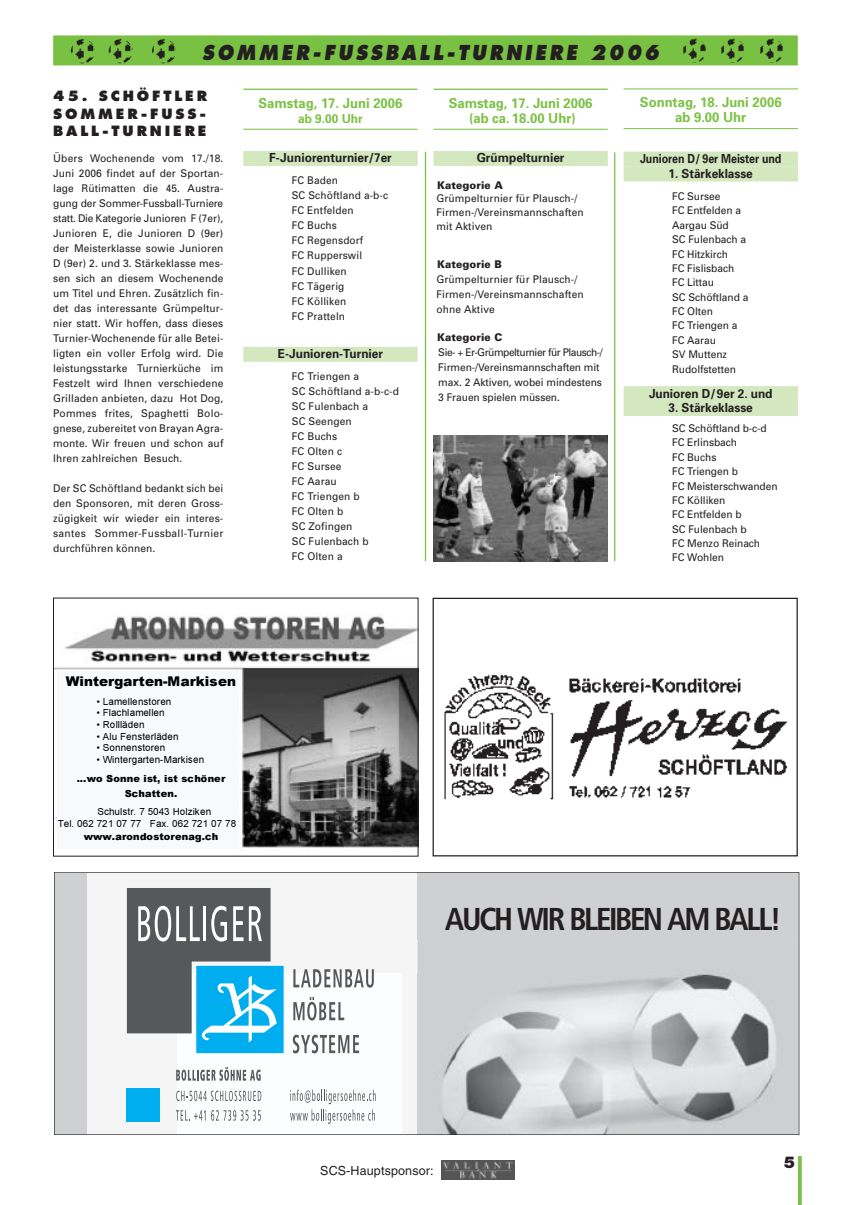
<style>
.page{position:relative;width:851px;height:1205px;background:#fff}
.page>*{position:absolute;margin:0;border:0;box-sizing:border-box;transform-origin:0 0}
.t1{font:700 31.25px "Frutiger Condensed BQ";letter-spacing:-.05em;color:#231f20}
.t2{font:italic 800 20px "Futura";letter-spacing:.165em;color:#231f20;scale:.9 1}
.t3{font:19.88px "Arial Black+T42+BYWWYV";color:#000}
.t4{font:900 16.25px "Helvetica Neue";color:#231f20}
.t5{font:700 13.75px/15px "Univers";color:#79c142;text-align:center;scale:.95 1}
.t6{font:800 13.75px/17.5px "Futura";letter-spacing:.21em;color:#231f20;text-align:justify}
.t7{font:13.62px "Arial Black+T42+BYWWYV";color:#000}
.t8{font:700 12.5px "Univers";letter-spacing:-.005em;color:#231f20;scale:.95 1}
.t9{font:700 12.5px "Univers";letter-spacing:-.005em;color:#231f20;scale:.85 1}
.t10{font:12.5px "Helvetica";letter-spacing:.01em;color:#231f20}
.t11{font:700 12.5px "Univers";color:#79c142;scale:.95 1}
.t12{font:10.62px/15px "Univers";letter-spacing:.01em;color:#231f20;scale:.96 1}
.t13{font:10.62px/15px "Univers";letter-spacing:.01em;color:#231f20;scale:.95 1}
.t14{font:900 10.62px "Univers";letter-spacing:.015em;color:#231f20;scale:.96 1}
.t15{font:9.88px/12.2px "Arial MT+T42+SMYSZW";color:#000}
.t16{font:9.88px/14.2px "Arial Black+T42+BYWWYV";color:#000;text-align:center}
</style>
<div class="page">
<svg style="left:798px;top:1156px;width:3px;height:49px"></svg>
<img style="left:441px;top:1160px;width:73px;height:19px">
<img style="left:55px;top:616px;width:361px;height:234px">
<div style="left:53px;top:598px;width:365px;height:258px;border:1px solid #231f20"></div>
<div style="left:432px;top:598px;width:365px;height:258px;border:1px solid #231f20"></div>
<img style="left:569px;top:678px;width:219px;height:120px">
<img style="left:444px;top:674px;width:110px;height:126px">
<svg style="left:799px;top:951px;width:1px;height:184px"></svg>
<svg style="left:54px;top:872px;width:745px;height:263px"></svg>
<div style="left:58px;top:671px;width:180px;height:177px;background:#f7f9fc"></div>
<div style="left:53px;top:35px;width:744px;height:30px;background:#79c142"></div>
<img style="left:71px;top:39px;width:24px;height:24px;border-radius:50%">
<img style="left:109px;top:39px;width:24px;height:24px;border-radius:50%">
<img style="left:152px;top:39px;width:24px;height:24px;border-radius:50%">
<img style="left:682px;top:39px;width:24px;height:24px;border-radius:50%">
<img style="left:720px;top:39px;width:24px;height:24px;border-radius:50%">
<img style="left:759px;top:39px;width:24px;height:24px;border-radius:50%">
<hr style="left:243px;top:89px;width:174px;height:1px;background:#79c142">
<hr style="left:243px;top:129px;width:174px;height:1px;background:#79c142">
<div style="left:243px;top:151px;width:174px;height:15px;background:#d4e8c0"></div>
<div style="left:243px;top:347px;width:174px;height:15px;background:#d4e8c0"></div>
<hr style="left:433px;top:89px;width:174px;height:1px;background:#79c142">
<hr style="left:433px;top:129px;width:174px;height:1px;background:#79c142">
<div style="left:433px;top:151px;width:174px;height:15px;background:#d4e8c0"></div>
<hr style="left:623px;top:89px;width:174px;height:1px;background:#79c142">
<hr style="left:623px;top:128px;width:174px;height:1px;background:#79c142">
<div style="left:623px;top:152px;width:174px;height:15px;background:#d4e8c0"></div>
<div style="left:623px;top:166px;width:174px;height:15px;background:#d4e8c0"></div>
<div style="left:623px;top:386px;width:174px;height:15px;background:#d4e8c0"></div>
<div style="left:623px;top:401px;width:174px;height:15px;background:#d4e8c0"></div>
<hr style="left:425px;top:152px;width:1px;height:409px;background:#79c142">
<hr style="left:614px;top:152px;width:1px;height:409px;background:#79c142">
<img style="left:434px;top:435px;width:173px;height:126px">
<h2 class="t2" style="left:202px;top:44px;width:509px">SOMMER-FUSSBALL-TURNIERE 2006</h2>
<p class="t6" style="left:53px;top:88px;width:155px">45. SCHÖFTLER SOMMER-FUSS-BALL-TURNIERE</p>
<p class="t12" style="left:53px;top:151px;width:179px;text-align:justify">Übers Wochenende vom 17./18.<br>Juni 2006 findet auf der Sportan&shy;lage Rütimatten die 45. Austra&shy;gung der Sommer-Fussball-Turniere statt. Die Kategorie Junioren F (7er), Junioren E, die Junioren D (9er) der Meisterklasse sowie Junioren D (9er) 2. und 3. Stärkeklasse mes&shy;sen sich an diesem Wochenende um Titel und Ehren. Zusätzlich fin&shy;det das interessante Grümpeltur&shy;nier statt. Wir hoffen, dass dieses Turnier-Wochenende für alle Betei&shy;ligten ein voller Erfolg wird. Die leistungsstarke Turnierküche im Festzelt wird Ihnen verschiedene Grilladen anbieten, dazu Hot Dog, Pommes frites, Spaghetti Bolo&shy;gnese, zubereitet von Brayan Agra&shy;monte. Wir freuen und schon auf Ihren zahlreichen Besuch.</p>
<p class="t12" style="left:53px;top:481px;width:179px;text-align:justify">Der SC Schöftland bedankt sich bei den Sponsoren, mit deren Gross&shy;zügigkeit wir wieder ein interes&shy;santes Sommer-Fussball-Turnier durchführen können.</p>
<p class="t5" style="left:640px;top:96px;width:151px">Sonntag, 18. Juni 2006 ab 9.00 Uhr</p>
<p class="t9" style="left:640px;top:154px;width:168px">Junioren D/ 9er Meister und</p>
<p class="t8" style="left:668px;top:169px;width:90px">1. Stärkeklasse</p>
<p class="t12" style="left:672px;top:190px;width:81px;line-height:14.4px">FC Sursee<br>FC Entfelden a<br>Aargau Süd<br>SC Fulenbach a<br>FC Hitzkirch<br>FC Fislisbach<br>FC Littau<br>SC Schöftland a<br>FC Olten<br>FC Triengen a<br>FC Aarau<br>SV Muttenz<br>Rudolfstetten</p>
<p class="t8" style="left:649px;top:388px;width:131px">Junioren D/9er 2. und</p>
<p class="t8" style="left:668px;top:403px;width:90px">3. Stärkeklasse</p>
<p class="t12" style="left:672px;top:422px;width:111px;line-height:14.4px">SC Schöftland b-c-d<br>FC Erlinsbach<br>FC Buchs<br>FC Triengen b<br>FC Meisterschwanden<br>FC Kölliken<br>FC Entfelden b<br>SC Fulenbach b<br>FC Menzo Reinach<br>FC Wohlen</p>
<p class="t5" style="left:258px;top:96px;width:153px">Samstag, 17. Juni 2006</p>
<p class="t11" style="left:298px;top:114px;width:70px">ab 9.00 Uhr</p>
<p class="t8" style="left:269px;top:153px;width:131px">F-Juniorenturnier/7er</p>
<p class="t13" style="left:292px;top:174px;width:103px">FC Baden<br>SC Schöftland a-b-c<br>FC Entfelden<br>FC Buchs<br>FC Regensdorf<br>FC Rupperswil<br>FC Dulliken<br>FC Tägerig<br>FC Kölliken<br>FC Pratteln</p>
<p class="t8" style="left:278px;top:349px;width:112px">E-Junioren-Turnier</p>
<p class="t12" style="left:292px;top:370px;width:113px">FC Triengen a<br>SC Schöftland a-b-c-d<br>SC Fulenbach a<br>SC Seengen<br>FC Buchs<br>FC Olten c<br>FC Sursee<br>FC Aarau<br>FC Triengen b<br>FC Olten b<br>SC Zofingen<br>SC Fulenbach b<br>FC Olten a</p>
<p class="t5" style="left:448px;top:96px;width:153px">Samstag, 17. Juni 2006 (ab ca. 18.00 Uhr)</p>
<p class="t8" style="left:476px;top:153px;width:94px">Grümpelturnier</p>
<p class="t14" style="left:437px;top:181px;width:70px">Kategorie A</p>
<p class="t12" style="left:436px;top:193px;width:155px;line-height:13.8px">Grümpelturnier für Plausch-/<br>Firmen-/Vereinsmannschaften mit Aktiven</p>
<p class="t14" style="left:437px;top:261px;width:69px">Kategorie B</p>
<p class="t12" style="left:436px;top:273px;width:155px">Grümpelturnier für Plausch-/<br>Firmen-/Vereinsmannschaften ohne Aktive</p>
<p class="t14" style="left:437px;top:333px;width:70px">Kategorie C</p>
<p class="t12" style="left:438px;top:346px;width:173px">Sie- + Er-Grümpelturnier für Plausch-/ Firmen-/Vereinsmannschaften mit max. 2 Aktiven, wobei mindestens 3 Frauen spielen müssen.</p>
<p class="t15" style="left:51px;top:291px;width:40px">Inserat 3</p>
<h3 class="t3" style="left:73px;top:380px;width:153px">Sonnenstoren</h3>
<p class="t15" style="left:103px;top:413px;width:77px">Flachlamellen<br>Rollläden<br>Alu Fensterläden<br>Sonnenstoren</p>
<p class="t16" style="left:75px;top:481px;width:150px">...wo Sonne ist, ist schöner<br>Schatten.</p>
<p class="t15" style="left:58px;top:516px;width:180px;line-height:11.4px;text-indent:38px">Schulstr. 7 5043 Holziken<br>Tel. 062 721 07 77 Fax. 062 721 07 78</p>
<p class="t16" style="left:82px;top:539px;width:136px">www.arondostorenag.ch</p>
<p class="t7" style="left:66px;top:676px;width:172px">Wintergarten-Markisen</p>
<p class="t15" style="left:97px;top:696px;width:76px">• Lamellenstoren</p>
<p class="t15" style="left:97px;top:708px;width:70px">• Flachlamellen</p>
<p class="t15" style="left:97px;top:719px;width:49px">• Rollläden</p>
<p class="t15" style="left:97px;top:731px;width:83px">• Alu Fensterläden</p>
<p class="t15" style="left:97px;top:742px;width:70px">• Sonnenstoren</p>
<p class="t15" style="left:97px;top:754px;width:109px">• Wintergarten-Markisen</p>
<p class="t16" style="left:77px;top:772px;width:150px">...wo Sonne ist, ist schöner<br>Schatten.</p>
<p class="t15" style="left:58px;top:807px;width:180px;line-height:11.4px;text-indent:40px">Schulstr. 7 5043 Holziken<br>Tel. 062 721 07 77 Fax. 062 721 07 78</p>
<p class="t16" style="left:84px;top:830px;width:136px">www.arondostorenag.ch</p>
<h1 class="t1" style="left:445px;top:901px;width:335px">AUCH WIR BLEIBEN AM BALL!</h1>
<p class="t10" style="left:320px;top:1165px;width:115px">SCS-Hauptsponsor:</p>
<h3 class="t4" style="left:784px;top:1156px;width:12px">5</h3>
</div>
